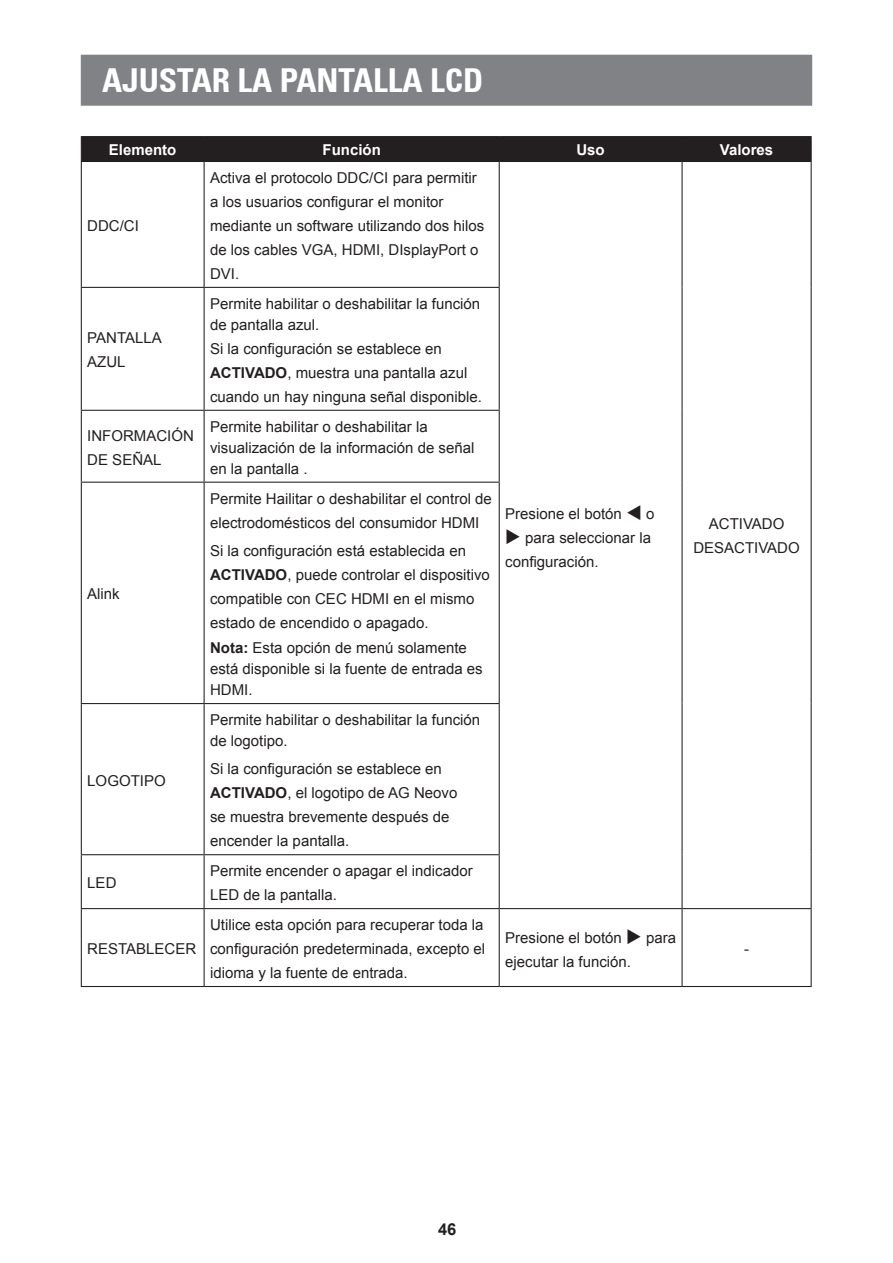
<style>
.page{position:relative;width:893px;height:1263px;background:#fff}
.page>*{position:absolute;margin:0;border:0;box-sizing:border-box;transform-origin:0 0}
.t1{font:700 condensed 33px "Univers 67";color:#fff}
.t2{font:700 16.5px "Arial";color:#231f20}
.t3{font:15px/24px "Arial";color:#231f20}
.t4{font:700 15px "Arial";color:#fff}
.s1{font-weight:700}
</style>
<div class="page">
<div style="left:81px;top:55px;width:731px;height:51px;background:#808285;border:2px solid #808285"></div>
<hr style="left:81px;top:136px;width:123px;height:1px;background:#231f20">
<hr style="left:204px;top:136px;width:295px;height:1px;background:#231f20">
<hr style="left:499px;top:136px;width:183px;height:1px;background:#231f20">
<hr style="left:682px;top:136px;width:130px;height:1px;background:#231f20">
<div style="left:81px;top:137px;width:731px;height:24px;background:#231f20"></div>
<hr style="left:81px;top:161px;width:123px;height:1px;background:#231f20">
<hr style="left:81px;top:162px;width:1px;height:125px;background:#231f20">
<hr style="left:204px;top:161px;width:295px;height:1px;background:#231f20">
<hr style="left:204px;top:162px;width:1px;height:125px;background:#231f20">
<hr style="left:499px;top:161px;width:183px;height:1px;background:#231f20">
<hr style="left:499px;top:162px;width:1px;height:125px;background:#231f20">
<hr style="left:682px;top:161px;width:130px;height:1px;background:#231f20">
<hr style="left:681px;top:162px;width:2px;height:125px;background:#231f20">
<hr style="left:811px;top:162px;width:1px;height:125px;background:#231f20">
<hr style="left:81px;top:287px;width:123px;height:1px;background:#231f20">
<hr style="left:81px;top:288px;width:1px;height:122px;background:#231f20">
<hr style="left:204px;top:287px;width:296px;height:1px;background:#231f20">
<hr style="left:204px;top:288px;width:1px;height:122px;background:#231f20">
<hr style="left:499px;top:288px;width:1px;height:122px;background:#231f20">
<hr style="left:681px;top:287px;width:2px;height:123px;background:#231f20">
<hr style="left:811px;top:287px;width:1px;height:123px;background:#231f20">
<hr style="left:81px;top:410px;width:123px;height:1px;background:#231f20">
<hr style="left:81px;top:411px;width:1px;height:71px;background:#231f20">
<hr style="left:204px;top:410px;width:296px;height:1px;background:#231f20">
<hr style="left:204px;top:411px;width:1px;height:71px;background:#231f20">
<hr style="left:499px;top:411px;width:1px;height:71px;background:#231f20">
<hr style="left:681px;top:410px;width:2px;height:72px;background:#231f20">
<hr style="left:811px;top:410px;width:1px;height:72px;background:#231f20">
<hr style="left:81px;top:482px;width:123px;height:1px;background:#231f20">
<hr style="left:81px;top:483px;width:1px;height:220px;background:#231f20">
<hr style="left:204px;top:482px;width:296px;height:1px;background:#231f20">
<hr style="left:204px;top:483px;width:1px;height:220px;background:#231f20">
<hr style="left:499px;top:483px;width:1px;height:220px;background:#231f20">
<hr style="left:681px;top:482px;width:2px;height:221px;background:#231f20">
<hr style="left:811px;top:482px;width:1px;height:221px;background:#231f20">
<hr style="left:81px;top:703px;width:123px;height:1px;background:#231f20">
<hr style="left:81px;top:704px;width:1px;height:150px;background:#231f20">
<hr style="left:204px;top:703px;width:296px;height:1px;background:#231f20">
<hr style="left:204px;top:704px;width:1px;height:150px;background:#231f20">
<hr style="left:499px;top:704px;width:1px;height:150px;background:#231f20">
<hr style="left:681px;top:703px;width:2px;height:152px;background:#231f20">
<hr style="left:811px;top:703px;width:1px;height:152px;background:#231f20">
<hr style="left:81px;top:854px;width:123px;height:1px;background:#231f20">
<hr style="left:81px;top:855px;width:1px;height:53px;background:#231f20">
<hr style="left:204px;top:854px;width:296px;height:1px;background:#231f20">
<hr style="left:204px;top:855px;width:1px;height:53px;background:#231f20">
<hr style="left:499px;top:855px;width:1px;height:53px;background:#231f20">
<hr style="left:681px;top:855px;width:2px;height:53px;background:#231f20">
<hr style="left:811px;top:855px;width:1px;height:53px;background:#231f20">
<hr style="left:81px;top:908px;width:123px;height:1px;background:#231f20">
<hr style="left:81px;top:909px;width:1px;height:77px;background:#231f20">
<hr style="left:204px;top:908px;width:295px;height:1px;background:#231f20">
<hr style="left:204px;top:909px;width:1px;height:77px;background:#231f20">
<hr style="left:499px;top:908px;width:183px;height:1px;background:#231f20">
<hr style="left:499px;top:909px;width:1px;height:77px;background:#231f20">
<hr style="left:682px;top:908px;width:130px;height:1px;background:#231f20">
<hr style="left:681px;top:909px;width:2px;height:77px;background:#231f20">
<hr style="left:811px;top:909px;width:1px;height:77px;background:#231f20">
<hr style="left:81px;top:986px;width:123px;height:1px;background:#231f20">
<hr style="left:204px;top:986px;width:295px;height:1px;background:#231f20">
<hr style="left:499px;top:986px;width:183px;height:1px;background:#231f20">
<hr style="left:682px;top:986px;width:130px;height:1px;background:#231f20">
<h1 class="t1" style="left:102px;top:60px;width:383px">AJUSTAR LA PANTALLA LCD</h1>
<p class="t4" style="left:109px;top:140px;width:69px">Elemento</p>
<p class="t4" style="left:322px;top:140px;width:60px">Función</p>
<p class="t4" style="left:576px;top:140px;width:30px">Uso</p>
<p class="t4" style="left:720px;top:140px;width:55px">Valores</p>
<p class="t3" style="left:87px;top:214px;width:53px">DDC/CI</p>
<p class="t3" style="left:87px;top:326px;width:76px">PANTALLA<br>AZUL</p>
<p class="t3" style="left:210px;top:166px;width:276px">Activa el protocolo DDC/CI para permitir a los usuarios configurar el monitor mediante un software utilizando dos hilos de los cables VGA, HDMI, DIsplayPort o<br>DVI.</p>
<p class="t3" style="left:210px;top:293px;width:272px;line-height:21px">Permite habilitar o deshabilitar la función de pantalla azul.</p>
<p class="t3" style="left:210px;top:337px;width:273px">Si la configuración se establece en<br><span class="s1">ACTIVADO</span>, muestra una pantalla azul cuando un hay ninguna señal disponible.</p>
<p class="t3" style="left:87px;top:423px;width:108px">INFORMACIÓN<br>DE SEÑAL</p>
<p class="t3" style="left:210px;top:416px;width:266px;line-height:21px">Permite habilitar o deshabilitar la visualización de la información de señal en la pantalla .</p>
<p class="t3" style="left:87px;top:582px;width:34px">Alink</p>
<p class="t3" style="left:87px;top:768px;width:80px">LOGOTIPO</p>
<p class="t3" style="left:210px;top:486px;width:283px">Permite Hailitar o deshabilitar el control de electrodomésticos del consumidor HDMI</p>
<p class="t3" style="left:210px;top:538px;width:281px">Si la configuración está establecida en <span class="s1">ACTIVADO</span>, puede controlar el dispositivo compatible con CEC HDMI en el mismo estado de encendido o apagado.<br><span class="s1">Nota:</span> Esta opción de menú solamente</p>
<p class="t3" style="left:210px;top:658px;width:274px;line-height:21px">está disponible si la fuente de entrada es<br>HDMI.</p>
<p class="t3" style="left:210px;top:709px;width:272px;line-height:21px">Permite habilitar o deshabilitar la función de logotipo.</p>
<p class="t3" style="left:210px;top:757px;width:249px">Si la configuración se establece en<br><span class="s1">ACTIVADO</span>, el logotipo de AG Neovo se muestra brevemente después de encender la pantalla.</p>
<p class="t3" style="left:505px;top:502px;width:151px">Presione el botón ▼ o</p>
<p class="t3" style="left:505px;top:526px;width:147px">◆ para seleccionar la configuración.</p>
<p class="t3" style="left:693px;top:512px;width:108px;text-align:center">ACTIVADO<br>DESACTIVADO</p>
<p class="t3" style="left:87px;top:871px;width:31px">LED</p>
<p class="t3" style="left:210px;top:859px;width:264px">Permite encender o apagar el indicador<br>LED de la pantalla.</p>
<p class="t3" style="left:87px;top:937px;width:110px">RESTABLECER</p>
<p class="t3" style="left:210px;top:913px;width:277px;text-align:justify">Utilice esta opción para recuperar toda la configuración predeterminada, excepto el idioma y la fuente de entrada.</p>
<p class="t3" style="left:505px;top:926px;width:172px">Presione el botón ◆ para ejecutar la función.</p>
<p class="t3" style="left:744px;top:937px;width:6px">-</p>
<p class="t2" style="left:438px;top:1218px;width:20px">46</p>
</div>
